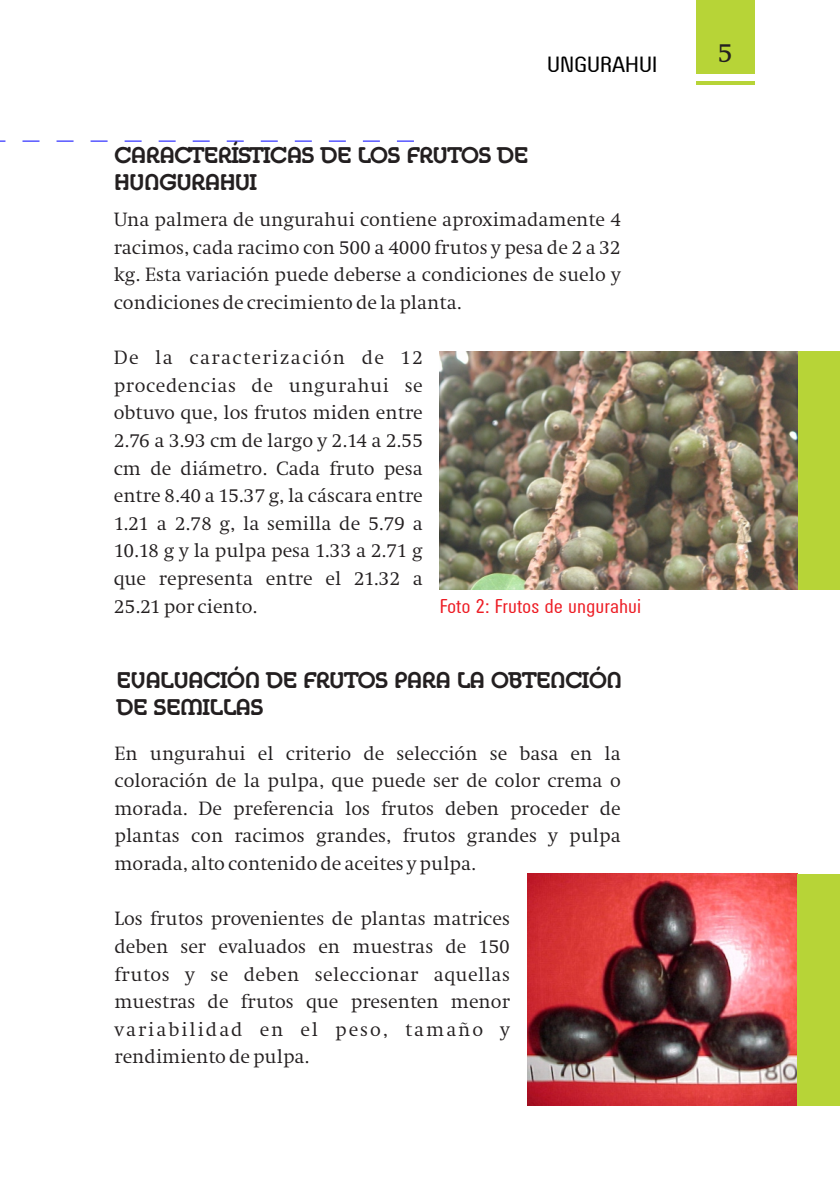
<style>
.page{position:relative;width:840px;height:1191px;background:#fff}
.page>*{position:absolute;margin:0;border:0;box-sizing:border-box;transform-origin:0 0}
.t1{font:28px "Swift EF";color:#231f20}
.t2{font:500 22px/27.6px "Desiree Becker";color:#231f20}
.t3{font:22px "Order";color:#000;scale:1.11 1}
.t4{font:300 20px/27.6px "Swift EF";color:#231f20;text-align:justify}
.t5{font:20px "Order";color:#ed1c24}
</style>
<div class="page">
<svg style="left:0;top:141px;width:414px;height:1px"></svg>
<div style="left:695px;top:0;width:59px;height:85px;background:#b7d437"></div>
<div style="left:695px;top:74px;width:59px;height:7px;background:#fff"></div>
<div style="left:796px;top:351px;width:43px;height:239px;background:#b7d437"></div>
<img style="left:439px;top:351px;width:357px;height:238px">
<img style="left:527px;top:873px;width:270px;height:232px">
<div style="left:796px;top:874px;width:43px;height:231px;background:#b7d437"></div>
<p class="t3" style="left:546px;top:56px;width:101px">UNGURAHUI</p>
<p class="t2" style="left:114px;top:143px;width:415px">CARACTERÍSTICAS DE LOS FRUTOS DE<br>HUNGURAHUI</p>
<p class="t4" style="left:114px;top:207px;width:508px">Una palmera de ungurahui contiene aproximadamente 4 racimos, cada racimo con 500 a 4000 frutos y pesa de 2 a 32 kg. Esta variación puede deberse a condiciones de suelo y condiciones de crecimiento de la planta.</p>
<p class="t4" style="left:114px;top:345px;width:310px">De la caracterización de 12 procedencias de ungurahui se obtuvo que, los frutos miden entre 2.76 a 3.93 cm de largo y 2.14 a 2.55 cm de diámetro. Cada fruto pesa entre 8.40 a 15.37 g, la cáscara entre 1.21 a 2.78 g, la semilla de 5.79 a 10.18 g y la pulpa pesa 1.33 a 2.71 g que representa entre el 21.32 a 25.21 por ciento.</p>
<p class="t5" style="left:439px;top:598px;width:203px">Foto 2: Frutos de ungurahui</p>
<p class="t2" style="left:117px;top:668px;width:506px">EVALUACIÓN DE FRUTOS PARA LA OBTENCIÓN<br>DE SEMILLAS</p>
<p class="t4" style="left:114px;top:741px;width:507px">En ungurahui el criterio de selección se basa en la coloración de la pulpa, que puede ser de color crema o morada. De preferencia los frutos deben proceder de plantas con racimos grandes, frutos grandes y pulpa morada, alto contenido de aceites y pulpa.</p>
<p class="t4" style="left:114px;top:906px;width:397px">Los frutos provenientes de plantas matrices deben ser evaluados en muestras de 150 frutos y se deben seleccionar aquellas muestras de frutos que presenten menor variabilidad en el peso, tamaño y rendimiento de pulpa.</p>
<h1 class="t1" style="left:717px;top:43px;width:16px">5</h1>
</div>
